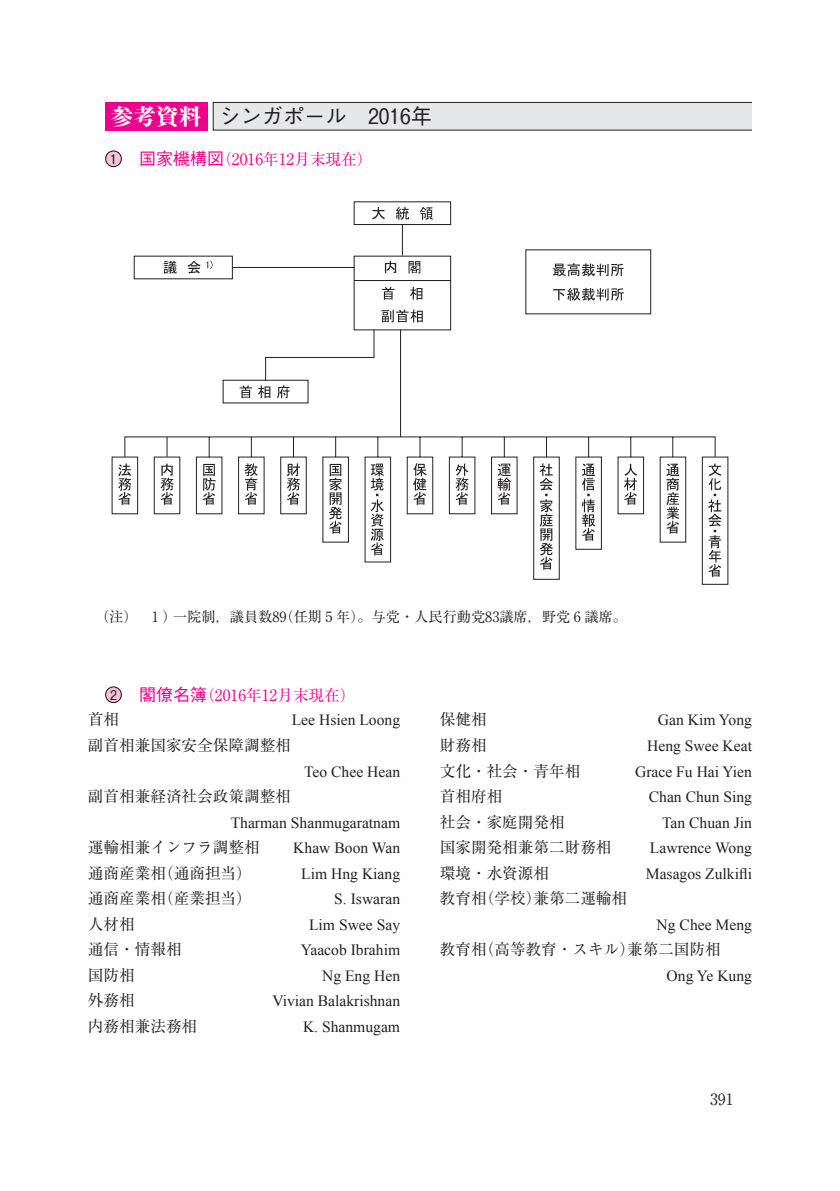
<style>
.page{position:relative;width:840px;height:1191px;background:#fff}
.page>*{position:absolute;margin:0;border:0;box-sizing:border-box;transform-origin:0 0}
.t1{font:500 21.2px "Gothic BBB Pro";color:#231f20}
.t2{font:15.6px "Times New Roman";color:#231f20}
.t3{font:15.6px "Ryumin Pro";color:#231f20}
.t4{font:15.6px/24.8px "Ryumin Pro";color:#ed028c}
.t5{font:14.2px "Ryumin Pro";color:#231f20}
.s1{font-family:"Ryumin Pro";font-weight:800;font-size:22.6px;color:#fff}
.s2{font-family:"Gothic BBB Pro";font-weight:500;font-size:13.4px;color:#231f20}
.s3{font-family:"Gothic BBB Pro";font-weight:500;font-size:17px}
.s4{color:#231f20}
</style>
<div class="page">
<div style="left:105px;top:102px;width:102px;height:28px;background:#ed028c"></div>
<div style="left:213px;top:102px;width:538px;height:28px;background:#e6e7e9"></div>
<div style="left:213px;top:102px;width:539px;height:28px;border:1px solid #231f20"></div>
<div style="left:106px;top:151px;width:15px;height:16px;background:#f7c1d9;border-radius:50%"></div>
<div style="left:105px;top:151px;width:16px;height:16px;border:1px solid #230712;border-radius:50%"></div>
<div style="left:106px;top:687px;width:15px;height:15px;background:#f7c1d9;border-radius:50%"></div>
<div style="left:105px;top:686px;width:16px;height:17px;border:1px solid #230712;border-radius:50%"></div>
<svg style="left:372px;top:207px;width:12px;height:12px"></svg>
<svg style="left:395px;top:207px;width:14px;height:13px"></svg>
<svg style="left:419px;top:207px;width:14px;height:13px"></svg>
<svg style="left:124px;top:224px;width:591px;height:356px"></svg>
<svg style="left:118px;top:463px;width:13px;height:42px"></svg>
<svg style="left:160px;top:464px;width:13px;height:41px"></svg>
<svg style="left:202px;top:464px;width:13px;height:41px"></svg>
<svg style="left:244px;top:463px;width:13px;height:42px"></svg>
<svg style="left:286px;top:463px;width:14px;height:42px"></svg>
<svg style="left:329px;top:464px;width:13px;height:70px"></svg>
<svg style="left:370px;top:463px;width:13px;height:92px"></svg>
<svg style="left:413px;top:463px;width:13px;height:42px"></svg>
<svg style="left:455px;top:463px;width:13px;height:42px"></svg>
<svg style="left:497px;top:463px;width:13px;height:42px"></svg>
<svg style="left:539px;top:463px;width:13px;height:107px"></svg>
<svg style="left:581px;top:463px;width:13px;height:78px"></svg>
<svg style="left:623px;top:464px;width:13px;height:41px"></svg>
<svg style="left:666px;top:463px;width:13px;height:71px"></svg>
<div style="left:701px;top:456px;width:27px;height:129px;border:1px solid #231f20"></div>
<svg style="left:707px;top:463px;width:14px;height:114px"></svg>
<svg style="left:166px;top:255px;width:285px;height:203px"></svg>
<h1 class="t1" style="left:111px;top:99px;width:322px"><span class="s1">参考資料</span> シンガポール　2016年</h1>
<p class="t4" style="left:110px;top:145px;width:264px"><span class="s2">1</span> <span class="s3">　国家機構図</span>（2016年12月末現在）</p>
<p class="t5" style="left:95px;top:605px;width:533px">（注） 1 ）一院制，議員数89（任期 5 年）。与党・人民行動党83議席，野党 6 議席。</p>
<p class="t4" style="left:88px;top:681px;width:269px;text-indent:22px"><span class="s2">2</span> <span class="s3">　閣僚名簿</span>（2016年12月末現在）<span class="s4">首相</span></p>
<p class="t2" style="left:291px;top:710px;width:110px">Lee Hsien Loong</p>
<p class="t3" style="left:88px;top:733px;width:204px">副首相兼国家安全保障調整相</p>
<p class="t2" style="left:304px;top:761px;width:97px">Teo Chee Hean</p>
<p class="t3" style="left:88px;top:784px;width:204px">副首相兼経済社会政策調整相</p>
<p class="t2" style="left:230px;top:812px;width:171px">Tharman Shanmugaratnam</p>
<p class="t3" style="left:88px;top:835px;width:173px">運輸相兼インフラ調整相</p>
<p class="t2" style="left:293px;top:837px;width:108px">Khaw Boon Wan</p>
<p class="t3" style="left:88px;top:860px;width:165px">通商産業相（通商担当）</p>
<p class="t2" style="left:301px;top:863px;width:100px">Lim Hng Kiang</p>
<p class="t3" style="left:88px;top:886px;width:165px">通商産業相（産業担当）</p>
<p class="t2" style="left:334px;top:888px;width:67px">S. Iswaran</p>
<p class="t3" style="left:88px;top:911px;width:48px">人材相</p>
<p class="t2" style="left:309px;top:914px;width:92px">Lim Swee Say</p>
<p class="t3" style="left:88px;top:937px;width:95px">通信・情報相</p>
<p class="t2" style="left:300px;top:939px;width:101px">Yaacob Ibrahim</p>
<p class="t3" style="left:88px;top:962px;width:48px">国防相</p>
<p class="t2" style="left:322px;top:965px;width:79px">Ng Eng Hen</p>
<p class="t3" style="left:88px;top:988px;width:48px">外務相</p>
<p class="t2" style="left:272px;top:990px;width:129px">Vivian Balakrishnan</p>
<p class="t3" style="left:88px;top:1013px;width:111px">内務相兼法務相</p>
<p class="t2" style="left:303px;top:1016px;width:99px">K. Shanmugam</p>
<p class="t3" style="left:439px;top:707px;width:48px">保健相</p>
<p class="t2" style="left:657px;top:710px;width:95px">Gan Kim Yong</p>
<p class="t3" style="left:439px;top:733px;width:48px">財務相</p>
<p class="t2" style="left:646px;top:735px;width:106px">Heng Swee Keat</p>
<p class="t3" style="left:439px;top:758px;width:142px">文化・社会・青年相</p>
<p class="t2" style="left:634px;top:761px;width:118px">Grace Fu Hai Yien</p>
<p class="t3" style="left:439px;top:784px;width:64px">首相府相</p>
<p class="t2" style="left:648px;top:786px;width:105px">Chan Chun Sing</p>
<p class="t3" style="left:439px;top:809px;width:126px">社会・家庭開発相</p>
<p class="t2" style="left:661px;top:812px;width:91px">Tan Chuan Jin</p>
<p class="t3" style="left:439px;top:835px;width:173px">国家開発相兼第二財務相</p>
<p class="t2" style="left:649px;top:837px;width:103px">Lawrence Wong</p>
<p class="t3" style="left:439px;top:860px;width:111px">環境・水資源相</p>
<p class="t2" style="left:645px;top:863px;width:108px">Masagos Zulkifli</p>
<p class="t3" style="left:439px;top:886px;width:189px">教育相（学校）兼第二運輸相</p>
<p class="t2" style="left:656px;top:914px;width:97px">Ng Chee Meng</p>
<p class="t3" style="left:439px;top:937px;width:282px">教育相（高等教育・スキル）兼第二国防相</p>
<p class="t2" style="left:666px;top:965px;width:87px">Ong Ye Kung</p>
<p class="t3" style="left:709px;top:1087px;width:25px">391</p>
</div>
